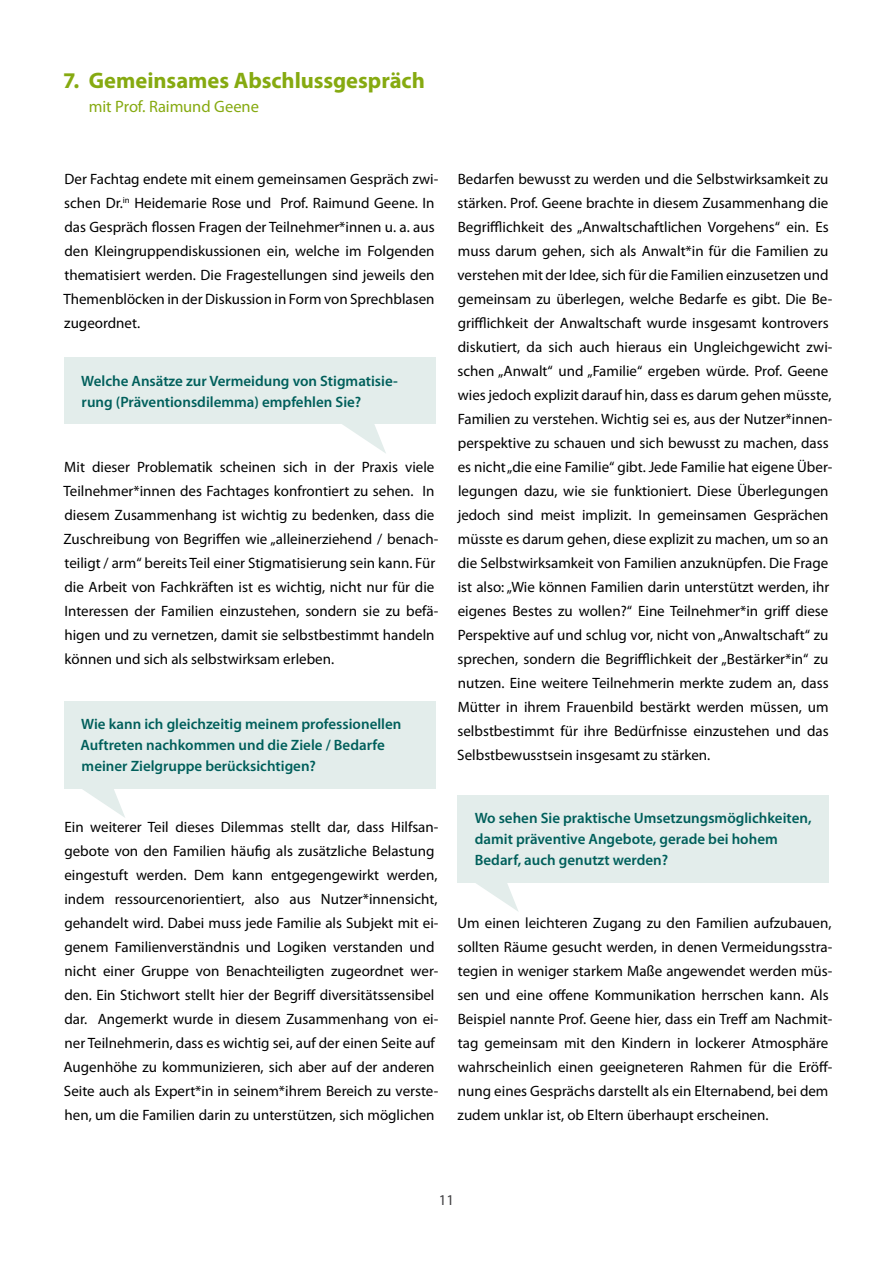
<style>
.page{position:relative;width:893px;height:1263px;background:#fff}
.page>*{position:absolute;margin:0;border:0;box-sizing:border-box;transform-origin:0 0}
.t1{font:700 22.5px "Myriad Pro";letter-spacing:-.005em;color:#86aa11}
.t2{font:16.5px "Myriad Pro";letter-spacing:-.005em;color:#86aa11}
.t3{font:15px/24px "Myriad Pro";color:#000}
.t4{font:600 15px/21px "Myriad Pro";color:#005f5b}
.t5{font:15px "Myriad Pro";color:#3e3d40}
</style>
<div class="page">
<div style="left:64px;top:358px;width:372px;height:66px;background:#e3edeb"></div>
<svg style="left:342px;top:424px;width:44px;height:29px"></svg>
<div style="left:64px;top:701px;width:372px;height:87px;background:#e3edeb"></div>
<svg style="left:77px;top:788px;width:48px;height:30px"></svg>
<div style="left:457px;top:795px;width:372px;height:87px;background:#e3edeb"></div>
<svg style="left:471px;top:882px;width:48px;height:30px"></svg>
<h1 class="t1" style="left:63px;top:66px;width:363px">7. Gemeinsames Abschlussgespräch</h1>
<p class="t2" style="left:89px;top:96px;width:172px">mit Prof. Raimund Geene</p>
<p class="t3" style="left:63px;top:167px;width:376px">Der Fachtag endete mit einem gemeinsamen Gespräch zwi&shy;schen Dr.<sup>in</sup> Heidemarie Rose und Prof. Raimund Geene. In das Gespräch flossen Fragen der Teilnehmer*innen u. a. aus den Kleingruppendiskussionen ein, welche im Folgenden thematisiert werden. Die Fragestellungen sind jeweils den Themenblöcken in der Diskussion in Form von Sprechblasen zugeordnet.</p>
<p class="t4" style="left:81px;top:370px;width:318px">Welche Ansätze zur Vermeidung von Stigmatisie&shy;rung (Präventionsdilemma) empfehlen Sie?</p>
<p class="t3" style="left:63px;top:455px;width:376px">Mit dieser Problematik scheinen sich in der Praxis viele Teilnehmer*innen des Fachtages konfrontiert zu sehen. In diesem Zusammenhang ist wichtig zu bedenken, dass die Zuschreibung von Begriffen wie „alleinerziehend / benach&shy;teiligt / arm“ bereits Teil einer Stigmatisierung sein kann. Für die Arbeit von Fachkräften ist es wichtig, nicht nur für die Interessen der Familien einzustehen, sondern sie zu befä&shy;higen und zu vernetzen, damit sie selbstbestimmt handeln können und sich als selbstwirksam erleben.</p>
<p class="t4" style="left:81px;top:713px;width:322px">Wie kann ich gleichzeitig meinem professionellen<br>Auftreten nachkommen und die Ziele / Bedarfe meiner Zielgruppe berücksichtigen?</p>
<p class="t3" style="left:64px;top:815px;width:376px">Ein weiterer Teil dieses Dilemmas stellt dar, dass Hilfsan&shy;gebote von den Familien häufig als zusätzliche Belastung eingestuft werden. Dem kann entgegengewirkt werden, indem ressourcenorientiert, also aus Nutzer*innensicht, gehandelt wird. Dabei muss jede Familie als Subjekt mit ei&shy;genem Familienverständnis und Logiken verstanden und nicht einer Gruppe von Benachteiligten zugeordnet wer&shy;den. Ein Stichwort stellt hier der Begriff diversitätssensibel dar. Angemerkt wurde in diesem Zusammenhang von ei&shy;ner Teilnehmerin, dass es wichtig sei, auf der einen Seite auf Augenhöhe zu kommunizieren, sich aber auf der anderen Seite auch als Expert*in in seinem*ihrem Bereich zu verste&shy;hen, um die Familien darin zu unterstützen, sich möglichen</p>
<p class="t3" style="left:457px;top:167px;width:377px">Bedarfen bewusst zu werden und die Selbstwirksamkeit zu stärken. Prof. Geene brachte in diesem Zusammenhang die Begrifflichkeit des „Anwaltschaftlichen Vorgehens“ ein. Es muss darum gehen, sich als Anwalt*in für die Familien zu verstehen mit der Idee, sich für die Familien einzusetzen und gemeinsam zu überlegen, welche Bedarfe es gibt. Die Be&shy;grifflichkeit der Anwaltschaft wurde insgesamt kontrovers diskutiert, da sich auch hieraus ein Ungleichgewicht zwi&shy;schen „Anwalt“ und „Familie“ ergeben würde. Prof. Geene wies jedoch explizit darauf hin, dass es darum gehen müsste, Familien zu verstehen. Wichtig sei es, aus der Nutzer*innen&shy;perspektive zu schauen und sich bewusst zu machen, dass es nicht „die eine Familie“ gibt. Jede Familie hat eigene Über&shy;legungen dazu, wie sie funktioniert. Diese Überlegungen jedoch sind meist implizit. In gemeinsamen Gesprächen müsste es darum gehen, diese explizit zu machen, um so an die Selbstwirksamkeit von Familien anzuknüpfen. Die Frage ist also: „Wie können Familien darin unterstützt werden, ihr eigenes Bestes zu wollen?“ Eine Teilnehmer*in griff diese Perspektive auf und schlug vor, nicht von „Anwaltschaft“ zu sprechen, sondern die Begrifflichkeit der „Bestärker*in“ zu nutzen. Eine weitere Teilnehmerin merkte zudem an, dass Mütter in ihrem Frauenbild bestärkt werden müssen, um selbstbestimmt für ihre Bedürfnisse einzustehen und das Selbstbewusstsein insgesamt zu stärken.</p>
<p class="t4" style="left:475px;top:807px;width:338px">Wo sehen Sie praktische Umsetzungsmöglichkeiten, damit präventive Angebote, gerade bei hohem<br>Bedarf, auch genutzt werden?</p>
<p class="t3" style="left:457px;top:911px;width:376px">Um einen leichteren Zugang zu den Familien aufzubauen, sollten Räume gesucht werden, in denen Vermeidungsstra&shy;tegien in weniger starkem Maße angewendet werden müs&shy;sen und eine offene Kommunikation herrschen kann. Als Beispiel nannte Prof. Geene hier, dass ein Treff am Nachmit&shy;tag gemeinsam mit den Kindern in lockerer Atmosphäre wahrscheinlich einen geeigneteren Rahmen für die Eröff&shy;nung eines Gesprächs darstellt als ein Elternabend, bei dem zudem unklar ist, ob Eltern überhaupt erscheinen.</p>
<p class="t5" style="left:439px;top:1190px;width:17px">11</p>
</div>
